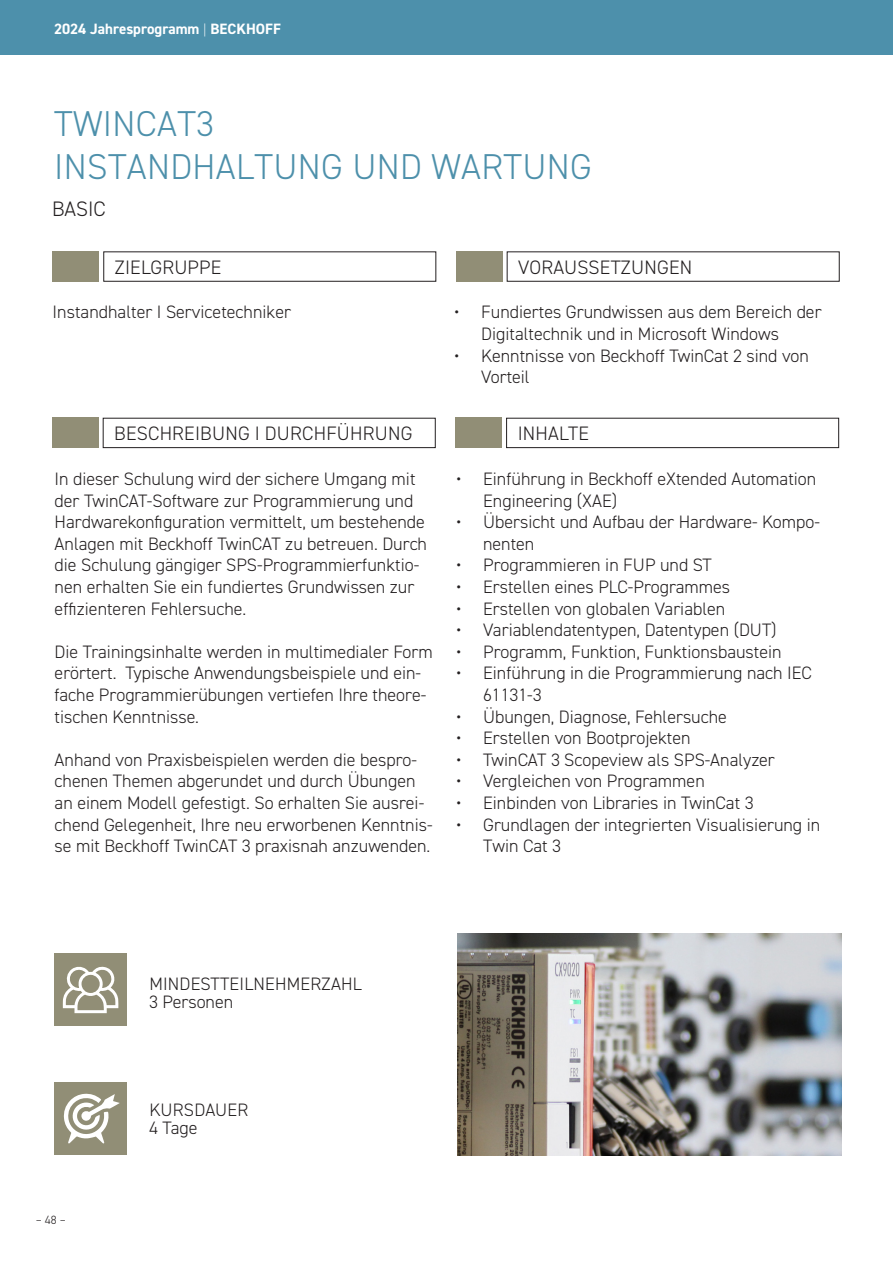
<style>
.page{position:relative;width:893px;height:1263px;background:#fff}
.page>*{position:absolute;margin:0;border:0;box-sizing:border-box;transform-origin:0 0}
.Bezeichnung_Schulung{font:300 36px "DIN2014";letter-spacing:.01em;color:#4d90ab}
.TRAINING_Unterüberschrift{font:300 21px "DIN2014";color:#231f20}
.t1{font:300 19.5px "DIN2014";letter-spacing:.01em;color:#231f20}
.Fließtext{font:300 18px/21.6px "DIN2014";color:#231f20}
.Inhalt_1{font:300 18px "DIN2014";color:#231f20}
.t2{font:700 15px "DIN2014";color:#fff}
.t3{font:300 12px "DIN2014";color:#231f20}
.s1{font-family:"Colaborate";font-weight:100}
</style>
<div class="page">
<div style="left:0;top:0;width:893px;height:55px;background:#4d90ab"></div>
<img style="left:458px;top:933px;width:383px;height:222px">
<div style="left:53px;top:251px;width:46px;height:31px;background:#918e76"></div>
<div style="left:103px;top:251px;width:333px;height:31px;border:1px solid #231f20"></div>
<div style="left:456px;top:251px;width:46px;height:31px;background:#918e76"></div>
<div style="left:507px;top:251px;width:333px;height:31px;border:1px solid #231f20"></div>
<div style="left:52px;top:418px;width:47px;height:30px;background:#918e76"></div>
<div style="left:103px;top:418px;width:333px;height:30px;border:1px solid #231f20"></div>
<div style="left:455px;top:418px;width:47px;height:30px;background:#918e76"></div>
<div style="left:506px;top:418px;width:333px;height:30px;border:1px solid #231f20"></div>
<div style="left:55px;top:1082px;width:72px;height:73px;background:#918e76"></div>
<div style="left:55px;top:954px;width:72px;height:72px;background:#918e76"></div>
<svg style="left:63px;top:966px;width:55px;height:47px"></svg>
<svg style="left:63px;top:1093px;width:57px;height:51px"></svg>
<p class="t2" style="left:54px;top:19px;width:228px">2024 Jahresprogramm <span class="s1">|</span> BECKHOFF</p>
<p class="Bezeichnung_Schulung" style="left:54px;top:102px;width:161px">TWINCAT3</p>
<p class="Bezeichnung_Schulung" style="left:54px;top:145px;width:539px">INSTANDHALTUNG UND WARTUNG</p>
<p class="TRAINING_Unterüberschrift" style="left:52px;top:196px;width:55px">BASIC</p>
<p class="t1" style="left:115px;top:255px;width:108px">ZIELGRUPPE</p>
<p class="t1" style="left:518px;top:255px;width:176px">VORAUSSETZUNGEN</p>
<p class="Inhalt_1" style="left:53px;top:301px;width:240px">Instandhalter I Servicetechniker</p>
<p class="Fließtext" style="left:481px;top:301px;width:342px;text-indent:-27px">• Fundiertes Grundwissen aus dem Bereich der<br>Digitaltechnik und in Microsoft Windows</p>
<p class="Fließtext" style="left:481px;top:345px;width:329px;text-indent:-27px">• Kenntnisse von Beckhoff TwinCat 2 sind von<br>Vorteil</p>
<p class="t1" style="left:114px;top:421px;width:300px">BESCHREIBUNG I DURCHFÜHRUNG</p>
<p class="t1" style="left:518px;top:421px;width:73px">INHALTE</p>
<p class="Fließtext" style="left:55px;top:468px;width:374px">In dieser Schulung wird der sichere Umgang mit der TwinCAT-Software zur Programmierung und Hardwarekonfiguration vermittelt, um bestehende Anlagen mit Beckhoff TwinCAT zu betreuen. Durch die Schulung gängiger SPS-Programmierfunktio&shy;nen erhalten Sie ein fundiertes Grundwissen zur effizienteren Fehlersuche.</p>
<p class="Fließtext" style="left:55px;top:641px;width:380px">Die Trainingsinhalte werden in multimedialer Form erörtert. Typische Anwendungsbeispiele und ein&shy;fache Programmierübungen vertiefen Ihre theore&shy;tischen Kenntnisse.</p>
<p class="Fließtext" style="left:55px;top:749px;width:379px">Anhand von Praxisbeispielen werden die bespro&shy;chenen Themen abgerundet und durch Übungen an einem Modell gefestigt. So erhalten Sie ausrei&shy;chend Gelegenheit, Ihre neu erworbenen Kenntnis&shy;se mit Beckhoff TwinCAT 3 praxisnah anzuwenden.</p>
<p class="Fließtext" style="left:483px;top:468px;width:335px;text-indent:-27px">• Einführung in Beckhoff eXtended Automation<br>Engineering (XAE)</p>
<p class="Fließtext" style="left:483px;top:511px;width:338px;text-indent:-27px">• Übersicht und Aufbau der Hardware- Kompo&shy;nenten</p>
<p class="Fließtext" style="left:456px;top:554px;width:257px">• Programmieren in FUP und ST</p>
<p class="Fließtext" style="left:456px;top:576px;width:276px">• Erstellen eines PLC-Programmes</p>
<p class="Fließtext" style="left:456px;top:598px;width:271px">• Erstellen von globalen Variablen</p>
<p class="Fließtext" style="left:456px;top:619px;width:322px">• Variablendatentypen, Datentypen (DUT)</p>
<p class="Fließtext" style="left:456px;top:641px;width:327px">• Programm, Funktion, Funktionsbaustein</p>
<p class="Fließtext" style="left:483px;top:662px;width:330px;text-indent:-27px">• Einführung in die Programmierung nach IEC<br>61131-3</p>
<p class="Fließtext" style="left:456px;top:706px;width:272px">• Übungen, Diagnose, Fehlersuche</p>
<p class="Fließtext" style="left:456px;top:727px;width:236px">• Erstellen von Bootprojekten</p>
<p class="Fließtext" style="left:456px;top:749px;width:320px">• TwinCAT 3 Scopeview als SPS-Analyzer</p>
<p class="Fließtext" style="left:456px;top:770px;width:250px">• Vergleichen von Programmen</p>
<p class="Fließtext" style="left:456px;top:792px;width:299px">• Einbinden von Libraries in TwinCat 3</p>
<p class="Fließtext" style="left:483px;top:814px;width:339px;text-indent:-27px">• Grundlagen der integrierten Visualisierung in<br>Twin Cat 3</p>
<p class="t3" style="left:36px;top:1213px;width:31px">– 48 –</p>
<p class="Fließtext" style="left:149px;top:973px;width:214px">MINDESTTEILNEHMERZAHL</p>
<p class="Fließtext" style="left:149px;top:991px;width:85px">3 Personen</p>
<p class="Fließtext" style="left:149px;top:1099px;width:100px">KURSDAUER</p>
<p class="Fließtext" style="left:149px;top:1117px;width:50px">4 Tage</p>
</div>
